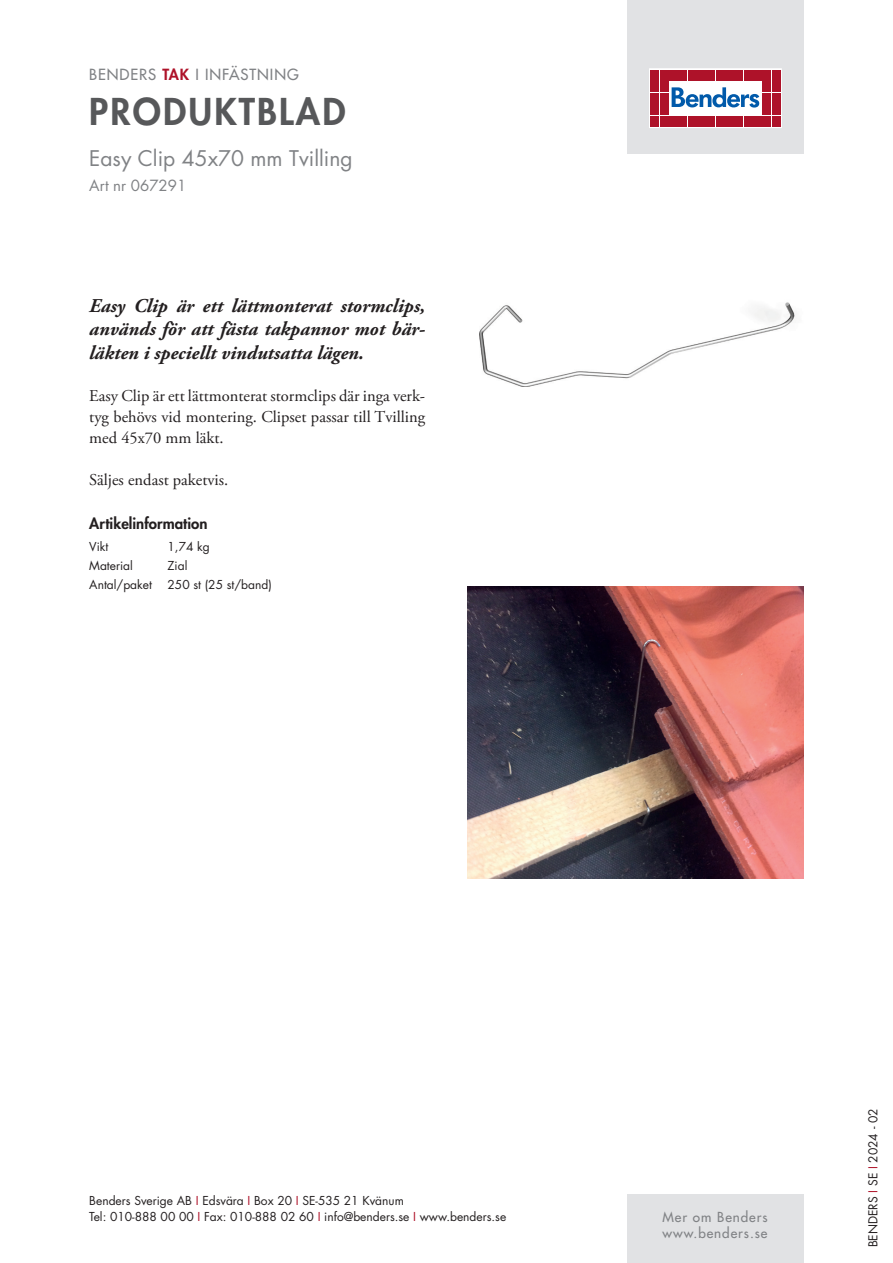
<style>
.page{position:relative;width:893px;height:1263px;background:#fff}
.page>*{position:absolute;margin:0;border:0;box-sizing:border-box;transform-origin:0 0}
.t1{font:800 36px "Futura Std";letter-spacing:.06em;color:#57585a}
.t2{font:21px "Futura Std";color:#808285}
.t3{font:italic 700 19.5px/23.4px "Adobe Garamond Pro";color:#231f20;text-align:justify}
.t4{font:16.5px/21px "Adobe Garamond Pro";color:#231f20;text-align:justify}
.t5{font:500 15px "Futura Std";letter-spacing:.06em;color:#808285}
.t6{font:800 15px "Futura Std";color:#231f20}
.t7{font:15px "Futura Std";color:#808285}
.t8{font:500 13.5px/16.2px "Futura Std";letter-spacing:.07em;color:#808285}
.t9{font:12px/16.5px "Futura Std";color:#231f20}
.s1{font-weight:800;color:#ae1229}
.s2{color:#ae1229}
</style>
<div class="page">
<div style="left:627px;top:0;width:177px;height:153px;background:#e1e2e4"></div>
<svg style="left:649px;top:69px;width:132px;height:59px;background:#eac5cb"></svg>
<div style="left:651px;top:70px;width:8px;height:10px;background:#ae1229"></div>
<div style="left:660px;top:70px;width:8px;height:10px;background:#ae1229"></div>
<div style="left:651px;top:81px;width:8px;height:11px;background:#ae1229"></div>
<div style="left:660px;top:81px;width:8px;height:11px;background:#ae1229"></div>
<div style="left:651px;top:93px;width:8px;height:10px;background:#ae1229"></div>
<div style="left:660px;top:93px;width:8px;height:10px;background:#ae1229"></div>
<div style="left:651px;top:104px;width:8px;height:11px;background:#ae1229"></div>
<div style="left:660px;top:104px;width:8px;height:11px;background:#ae1229"></div>
<div style="left:651px;top:116px;width:8px;height:10px;background:#ae1229"></div>
<div style="left:660px;top:116px;width:8px;height:10px;background:#ae1229"></div>
<div style="left:669px;top:70px;width:8px;height:10px;background:#ae1229"></div>
<div style="left:679px;top:70px;width:8px;height:10px;background:#ae1229"></div>
<div style="left:688px;top:70px;width:8px;height:10px;background:#ae1229"></div>
<div style="left:697px;top:70px;width:9px;height:10px;background:#ae1229"></div>
<div style="left:707px;top:70px;width:8px;height:10px;background:#ae1229"></div>
<div style="left:716px;top:70px;width:8px;height:10px;background:#ae1229"></div>
<div style="left:725px;top:70px;width:9px;height:10px;background:#ae1229"></div>
<div style="left:735px;top:70px;width:8px;height:10px;background:#ae1229"></div>
<div style="left:744px;top:70px;width:8px;height:10px;background:#ae1229"></div>
<div style="left:753px;top:70px;width:9px;height:10px;background:#ae1229"></div>
<div style="left:669px;top:116px;width:8px;height:10px;background:#ae1229"></div>
<div style="left:679px;top:116px;width:8px;height:10px;background:#ae1229"></div>
<div style="left:688px;top:116px;width:8px;height:10px;background:#ae1229"></div>
<div style="left:697px;top:116px;width:9px;height:10px;background:#ae1229"></div>
<div style="left:707px;top:116px;width:8px;height:10px;background:#ae1229"></div>
<div style="left:716px;top:116px;width:8px;height:10px;background:#ae1229"></div>
<div style="left:725px;top:116px;width:9px;height:10px;background:#ae1229"></div>
<div style="left:735px;top:116px;width:8px;height:10px;background:#ae1229"></div>
<div style="left:744px;top:116px;width:8px;height:10px;background:#ae1229"></div>
<div style="left:753px;top:116px;width:9px;height:10px;background:#ae1229"></div>
<div style="left:763px;top:70px;width:8px;height:10px;background:#ae1229"></div>
<div style="left:772px;top:70px;width:8px;height:10px;background:#ae1229"></div>
<div style="left:763px;top:81px;width:8px;height:11px;background:#ae1229"></div>
<div style="left:772px;top:81px;width:8px;height:11px;background:#ae1229"></div>
<div style="left:763px;top:93px;width:8px;height:10px;background:#ae1229"></div>
<div style="left:772px;top:93px;width:8px;height:10px;background:#ae1229"></div>
<div style="left:763px;top:104px;width:8px;height:11px;background:#ae1229"></div>
<div style="left:772px;top:104px;width:8px;height:11px;background:#ae1229"></div>
<div style="left:763px;top:116px;width:8px;height:10px;background:#ae1229"></div>
<div style="left:772px;top:116px;width:8px;height:10px;background:#ae1229"></div>
<svg style="left:672px;top:87px;width:87px;height:21px;background:#90b6d9"></svg>
<div style="left:627px;top:1195px;width:177px;height:68px;background:#e1e2e4"></div>
<img style="left:479px;top:302px;width:316px;height:85px">
<img style="left:468px;top:587px;width:336px;height:292px">
<p class="t5" style="left:89px;top:65px;width:211px">BENDERS <span class="s1">TAK</span> I INFÄSTNING</p>
<h1 class="t1" style="left:89px;top:89px;width:258px">PRODUKTBLAD</h1>
<h2 class="t2" style="left:89px;top:145px;width:265px">Easy Clip 45x70 mm Tvilling</h2>
<p class="t7" style="left:89px;top:176px;width:99px">Art nr 067291</p>
<h3 class="t3" style="left:89px;top:294px;width:337px">Easy Clip är ett lättmonterat stormclips, används för att fästa takpannor mot bär&shy;läkten i speciellt vindutsatta lägen.</h3>
<h3 class="t4" style="left:89px;top:385px;width:337px">Easy Clip är ett lättmonterat stormclips där inga verk&shy;tyg behövs vid montering. Clipset passar till Tvilling med 45x70 mm läkt.</h3>
<h3 class="t4" style="left:89px;top:469px;width:140px">Säljes endast paketvis.</h3>
<p class="t6" style="left:89px;top:514px;width:120px">Artikelinformation</p>
<p class="t9" style="left:89px;top:538px;width:21px">Vikt</p>
<p class="t9" style="left:168px;top:538px;width:44px">1,74 kg</p>
<p class="t9" style="left:89px;top:557px;width:45px">Material</p>
<p class="t9" style="left:168px;top:557px;width:21px">Zial</p>
<p class="t9" style="left:89px;top:576px;width:64px">Antal/paket</p>
<p class="t9" style="left:168px;top:576px;width:106px">250 st (25 st/band)</p>
<p class="t9" style="left:89px;top:1192px;width:418px">Benders Sverige AB <span class="s2">I</span> Edsvära <span class="s2">I</span> Box 20 <span class="s2">I</span> SE-535 21 Kvänum<br>Tel: 010-888 00 00 <span class="s2">I</span> Fax: 010-888 02 60 <span class="s2">I</span> info@benders.se <span class="s2">I</span> www.benders.se</p>
<p class="t8" style="left:662px;top:1209px;width:107px">Mer om Benders www.benders.se</p>
<p class="t9" style="left:865px;top:1247px;width:140px;rotate:-90deg">BENDERS <span class="s2">I</span> SE <span class="s2">I</span> 2024 - 02</p>
</div>
